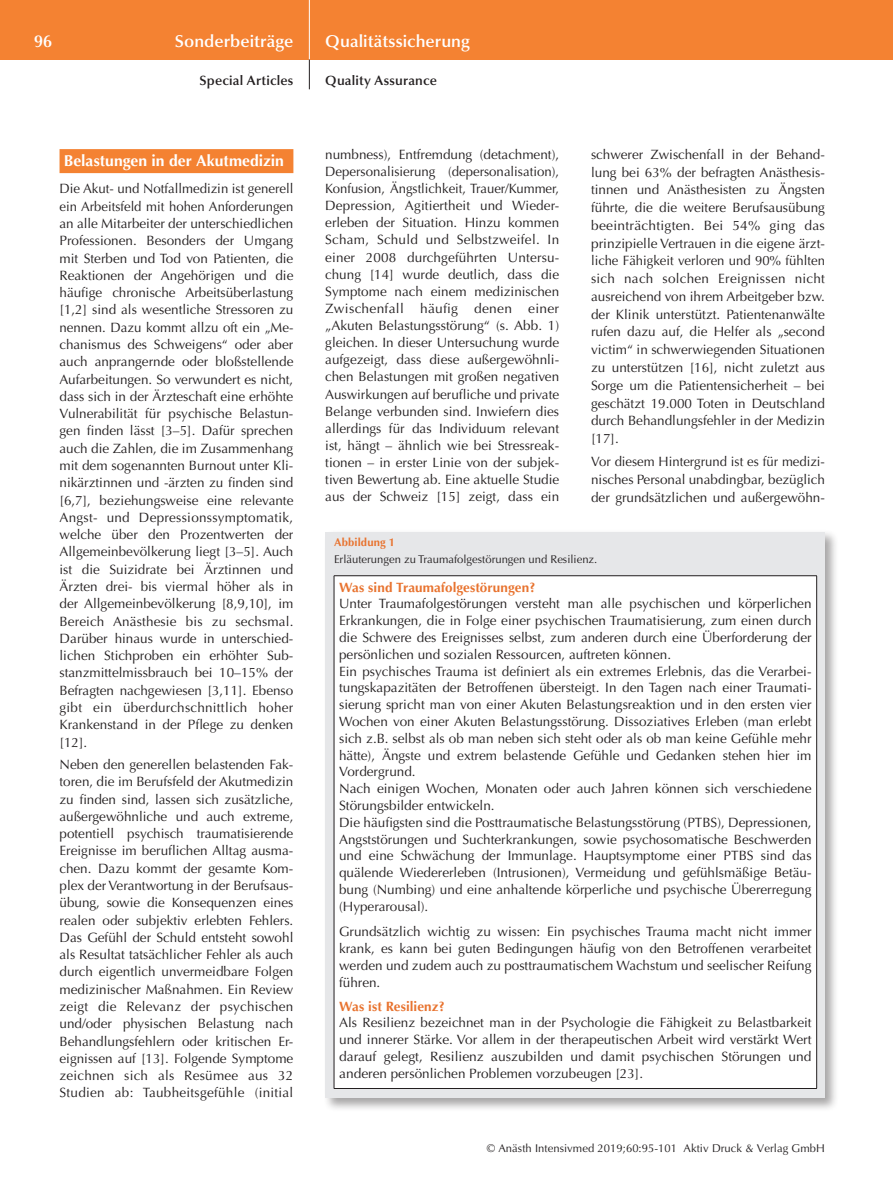
<style>
.page{position:relative;width:893px;height:1191px;background:#fff}
.page>*{position:absolute;margin:0;border:0;box-sizing:border-box;transform-origin:0 0}
.t1{font:600 17.25px "Optima";letter-spacing:.005em;color:#fff}
.t2{font:700 15.75px "Optima";color:#fff}
.t3{font:13.5px/17.2px "Optima";color:#231f20;text-align:justify}
.t4{font:700 13.5px "Optima";letter-spacing:.005em;color:#e8732f}
.t5{font:600 13.5px "Optima";letter-spacing:.015em;color:#231f20}
.t6{font:11.25px "Optima";color:#231f20}
.t7{font:700 11.25px "Optima";letter-spacing:.015em;color:#e8732f}
</style>
<div class="page">
<div style="left:0;top:0;width:893px;height:60px;background:#f48232"></div>
<hr style="left:309px;top:0;width:1px;height:60px;background:#fff">
<svg style="left:309px;top:60px;width:1px;height:29px"></svg>
<div style="left:60px;top:149px;width:233px;height:24px;background:#f48232"></div>
<div style="left:323px;top:529px;width:516px;height:582px;background:#231f20;opacity:.4"></div>
<div style="left:325px;top:531px;width:500px;height:566px;background:#e6e7e9"></div>
<div style="left:334px;top:576px;width:483px;height:512px;background:#fff"></div>
<hr style="left:334px;top:575px;width:483px;height:1px;background:#231f20">
<hr style="left:334px;top:576px;width:1px;height:512px;background:#231f20">
<hr style="left:816px;top:576px;width:1px;height:512px;background:#231f20">
<hr style="left:334px;top:1088px;width:483px;height:1px;background:#231f20">
<p class="t1" style="left:34px;top:31px;width:20px">96</p>
<p class="t1" style="left:175px;top:31px;width:120px">Sonderbeiträge</p>
<p class="t5" style="left:199px;top:73px;width:95px">Special Articles</p>
<p class="t2" style="left:64px;top:152px;width:222px">Belastungen in der Akutmedizin</p>
<p class="t3" style="left:60px;top:180px;width:235px">Die Akut- und Notfallmedizin ist generell ein Arbeitsfeld mit hohen Anforderungen an alle Mitarbeiter der unterschiedlichen Professionen. Besonders der Umgang mit Sterben und Tod von Patienten, die Reaktionen der Angehörigen und die häufige chronische Arbeitsüberlastung [1,2] sind als wesentliche Stressoren zu nennen. Dazu kommt allzu oft ein „Me&shy;chanismus des Schweigens“ oder aber auch anprangernde oder bloßstellende Aufarbeitungen. So verwundert es nicht, dass sich in der Ärzteschaft eine erhöhte Vulnerabilität für psychische Belastun&shy;gen finden lässt [3–5]. Dafür sprechen auch die Zahlen, die im Zusammenhang mit dem sogenannten Burnout unter Kli&shy;nikärztinnen und -ärzten zu finden sind [6,7], beziehungsweise eine relevante Angst- und Depressionssymptomatik, welche über den Prozentwerten der Allgemeinbevölkerung liegt [3–5]. Auch ist die Suizidrate bei Ärztinnen und Ärzten drei- bis viermal höher als in der Allgemeinbevölkerung [8,9,10], im Bereich Anästhesie bis zu sechsmal.<br>Darüber hinaus wurde in unterschied&shy;lichen Stichproben ein erhöhter Sub&shy;stanzmittelmissbrauch bei 10–15% der Befragten nachgewiesen [3,11]. Ebenso gibt ein überdurchschnittlich hoher Krankenstand in der Pflege zu denken [12].</p>
<p class="t3" style="left:60px;top:756px;width:235px">Neben den generellen belastenden Fak&shy;toren, die im Berufsfeld der Akutmedizin zu finden sind, lassen sich zusätzliche, außergewöhnliche und auch extreme, potentiell psychisch traumatisierende Ereignisse im beruflichen Alltag ausma&shy;chen. Dazu kommt der gesamte Kom&shy;plex der Verantwortung in der Berufsaus&shy;übung, sowie die Konsequenzen eines realen oder subjektiv erlebten Fehlers.<br>Das Gefühl der Schuld entsteht sowohl als Resultat tatsächlicher Fehler als auch durch eigentlich unvermeidbare Folgen medizinischer Maßnahmen. Ein Review zeigt die Relevanz der psychischen und/oder physischen Belastung nach Behandlungsfehlern oder kritischen Er&shy;eignissen auf [13]. Folgende Symptome zeichnen sich als Resümee aus 32<br>Studien ab: Taubheitsgefühle (initial</p>
<p class="t1" style="left:325px;top:31px;width:146px">Qualitätssicherung</p>
<p class="t5" style="left:325px;top:73px;width:113px">Quality Assurance</p>
<p class="t3" style="left:325px;top:146px;width:235px">numbness), Entfremdung (detachment), Depersonalisierung (depersonalisation), Konfusion, Ängstlichkeit, Trauer/Kummer, Depression, Agitiertheit und Wieder&shy;erleben der Situation. Hinzu kommen Scham, Schuld und Selbstzweifel. In einer 2008 durchgeführten Untersu&shy;chung [14] wurde deutlich, dass die Symptome nach einem medizinischen Zwischenfall häufig denen einer „Akuten Belastungsstörung“ (s. Abb. 1) gleichen. In dieser Untersuchung wurde aufgezeigt, dass diese außergewöhnli&shy;chen Belastungen mit großen negativen Auswirkungen auf berufliche und private Belange verbunden sind. Inwiefern dies allerdings für das Individuum relevant ist, hängt – ähnlich wie bei Stressreak&shy;tionen – in erster Linie von der subjek&shy;tiven Bewertung ab. Eine aktuelle Studie aus der Schweiz [15] zeigt, dass ein</p>
<p class="t3" style="left:591px;top:145px;width:235px;line-height:17.7px">schwerer Zwischenfall in der Behand&shy;lung bei 63% der befragten Anästhesis&shy;tinnen und Anästhesisten zu Ängsten führte, die die weitere Berufsausübung beeinträchtigten. Bei 54% ging das prinzipielle Vertrauen in die eigene ärzt&shy;liche Fähigkeit verloren und 90% fühlten sich nach solchen Ereignissen nicht ausreichend von ihrem Arbeitgeber bzw. der Klinik unterstützt. Patientenanwälte rufen dazu auf, die Helfer als „second victim“ in schwerwiegenden Situationen zu unterstützen [16], nicht zuletzt aus Sorge um die Patientensicherheit – bei geschätzt 19.000 Toten in Deutschland durch Behandlungsfehler in der Medizin [17].</p>
<p class="t3" style="left:591px;top:453px;width:235px;line-height:17.7px">Vor diesem Hintergrund ist es für medizi&shy;nisches Personal unabdingbar, bezüglich der grundsätzlichen und außergewöhn-</p>
<p class="t7" style="left:334px;top:536px;width:63px">Abbildung 1</p>
<p class="t6" style="left:334px;top:552px;width:265px">Erläuterungen zu Traumafolgestörungen und Resilienz.</p>
<p class="t4" style="left:339px;top:579px;width:198px">Was sind Traumafolgestörungen?</p>
<p class="t3" style="left:339px;top:595px;width:474px;line-height:16.8px;text-align:left">Unter Traumafolgestörungen versteht man alle psychischen und körperlichen Erkrankungen, die in Folge einer psychischen Traumatisierung, zum einen durch die Schwere des Ereignisses selbst, zum anderen durch eine Überforderung der persönlichen und sozialen Ressourcen, auftreten können.<br>Ein psychisches Trauma ist definiert als ein extremes Erlebnis, das die Verarbei&shy;tungskapazitäten der Betroffenen übersteigt. In den Tagen nach einer Traumati&shy;sierung spricht man von einer Akuten Belastungsreaktion und in den ersten vier Wochen von einer Akuten Belastungsstörung. Dissoziatives Erleben (man erlebt sich z.B. selbst als ob man neben sich steht oder als ob man keine Gefühle mehr hätte), Ängste und extrem belastende Gefühle und Gedanken stehen hier im Vordergrund.<br>Nach einigen Wochen, Monaten oder auch Jahren können sich verschiedene Störungsbilder entwickeln.<br>Die häufigsten sind die Posttraumatische Belastungsstörung (PTBS), Depressionen, Angststörungen und Suchterkrankungen, sowie psychosomatische Beschwerden und eine Schwächung der Immunlage. Hauptsymptome einer PTBS sind das quälende Wiedererleben (Intrusionen), Vermeidung und gefühlsmäßige Betäu&shy;bung (Numbing) und eine anhaltende körperliche und psychische Übererregung (Hyperarousal).</p>
<p class="t3" style="left:339px;top:923px;width:474px;line-height:16.8px">Grundsätzlich wichtig zu wissen: Ein psychisches Trauma macht nicht immer krank, es kann bei guten Bedingungen häufig von den Betroffenen verarbeitet werden und zudem auch zu posttraumatischem Wachstum und seelischer Reifung führen.</p>
<p class="t4" style="left:339px;top:998px;width:107px">Was ist Resilienz?</p>
<p class="t3" style="left:339px;top:1014px;width:474px;line-height:16.8px">Als Resilienz bezeichnet man in der Psychologie die Fähigkeit zu Belastbarkeit und innerer Stärke. Vor allem in der therapeutischen Arbeit wird verstärkt Wert darauf gelegt, Resilienz auszubilden und damit psychischen Störungen und anderen persönlichen Problemen vorzubeugen [23].</p>
<p class="t6" style="left:487px;top:1142px;width:340px">© Anästh Intensivmed 2019;60:95-101 Aktiv Druck &amp; Verlag GmbH</p>
</div>
